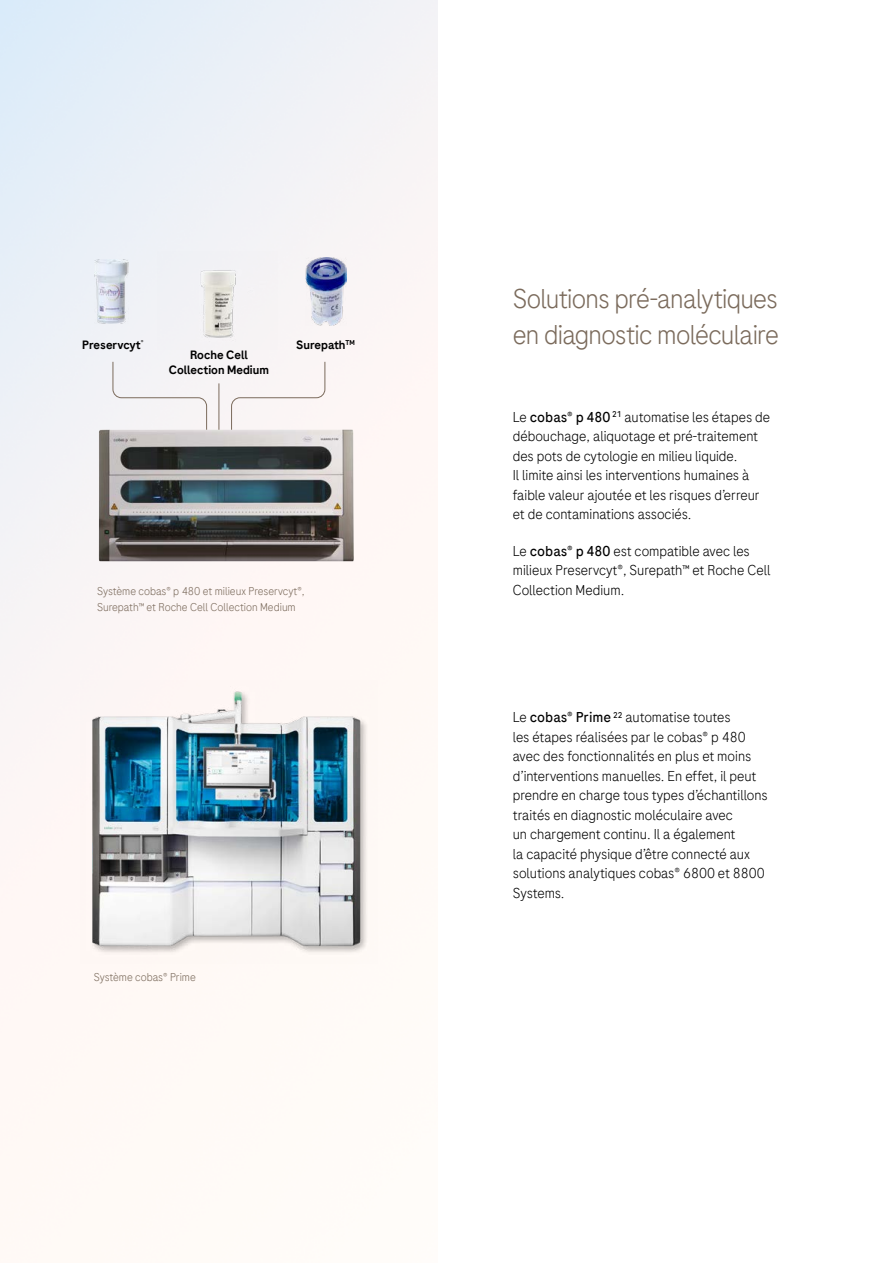
<style>
.page{position:relative;width:893px;height:1263px;background:#fff}
.page>*{position:absolute;margin:0;border:0;box-sizing:border-box;transform-origin:0 0}
.t1{font:300 27px/36px "Roche Sans";letter-spacing:-.03em;color:#7b6b5c}
.t2{font:300 14.25px/19.5px "Roche Sans";color:#000}
.t3{font:500 12px/14.4px "Roche Sans";color:#000;text-align:center}
.t4{font:300 11.25px/15.8px "Roche Sans";color:#7b6b5c}
.s1{font-weight:400}
</style>
<div class="page">
<img style="left:0;top:0;width:437px;height:940px">
<img style="left:80px;top:680px;width:298px;height:284px">
<img style="left:99px;top:430px;width:255px;height:131px">
<img style="left:158px;top:251px;width:120px;height:98px">
<div style="left:113px;top:361px;width:94px;height:69px;background:#f5f3f5"></div>
<div style="left:231px;top:361px;width:94px;height:69px;background:#faf5f5"></div>
<hr style="left:219px;top:383px;width:1px;height:47px;background:#7b6b5c">
<img style="left:95px;top:259px;width:34px;height:64px">
<img style="left:305px;top:257px;width:41px;height:68px">
<p class="t3" style="left:82px;top:337px;width:63px">Preservcyt<sup>®</sup></p>
<p class="t3" style="left:296px;top:337px;width:60px">Surepath<sup>TM</sup></p>
<p class="t3" style="left:169px;top:348px;width:102px">Roche Cell<br>Collection Medium</p>
<p class="t4" style="left:97px;top:583px;width:209px">Système cobas® p 480 et milieux Preservcyt®,<br>Surepath™ et Roche Cell Collection Medium</p>
<p class="t4" style="left:94px;top:969px;width:104px">Système cobas® Prime</p>
<p class="t1" style="left:513px;top:280px;width:268px">Solutions pré-analytiques en diagnostic moléculaire</p>
<p class="t2" style="left:513px;top:407px;width:259px">Le <span class="s1">cobas® p 480</span> <sup>21</sup> automatise les étapes de débouchage, aliquotage et pré-traitement des pots de cytologie en milieu liquide.<br>Il limite ainsi les interventions humaines à faible valeur ajoutée et les risques d’erreur et de contaminations associés.</p>
<p class="t2" style="left:513px;top:541px;width:259px">Le <span class="s1">cobas® p 480</span> est compatible avec les milieux Preservcyt®, Surepath™ et Roche Cell<br>Collection Medium.</p>
<p class="t2" style="left:513px;top:707px;width:257px">Le <span class="s1">cobas® Prime</span> <sup>22</sup> automatise toutes<br>les étapes réalisées par le cobas® p 480 avec des fonctionnalités en plus et moins d’interventions manuelles. En effet, il peut prendre en charge tous types d’échantillons traités en diagnostic moléculaire avec<br>un chargement continu. Il a également<br>la capacité physique d’être connecté aux solutions analytiques cobas® 6800 et 8800<br>Systems.</p>
</div>
